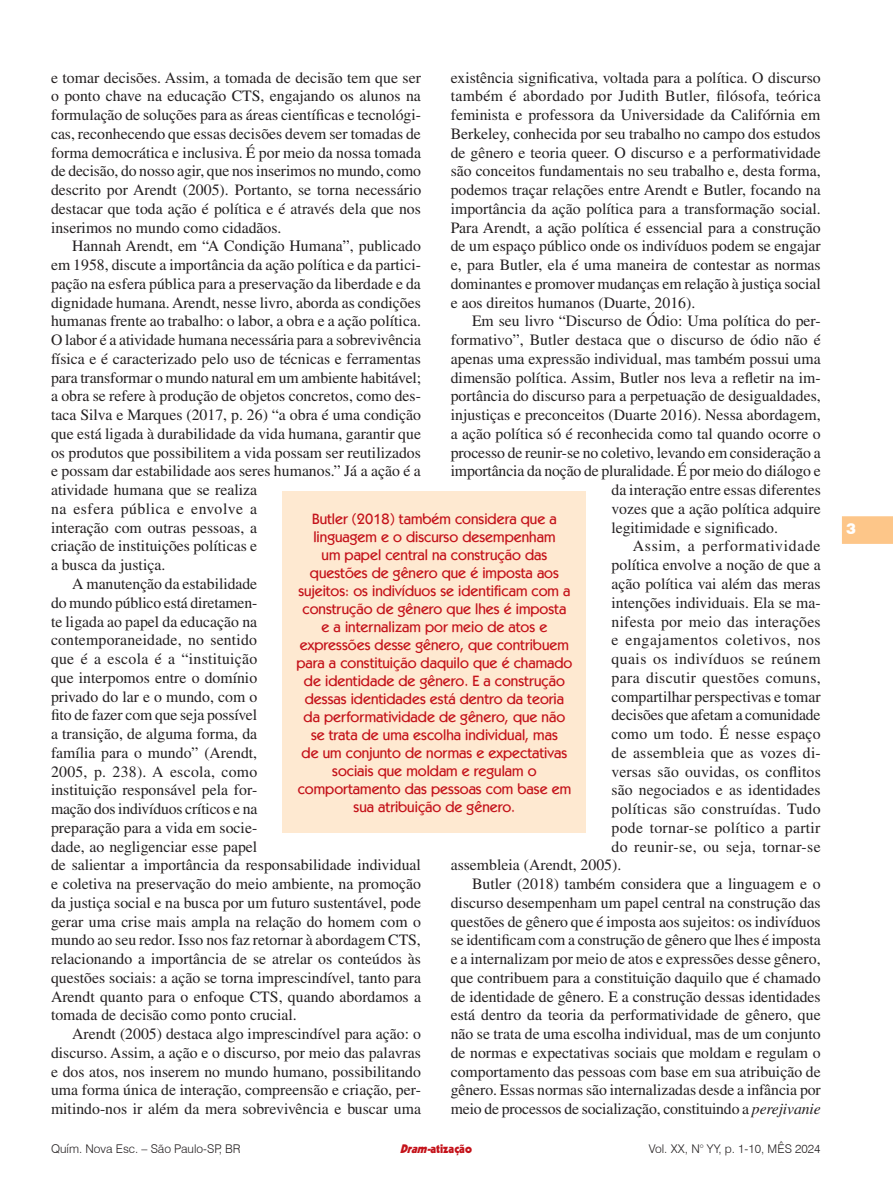
<style>
.page{position:relative;width:893px;height:1191px;background:#fff}
.page>*{position:absolute;margin:0;border:0;box-sizing:border-box;transform-origin:0 0}
.t1{font:15.75px/18.8px "Times LT Std";color:#231f20;text-align:justify}
.t2{font:15.75px "Times LT Std";letter-spacing:.02em;color:#231f20}
.t3{font:15.75px "Times LT Std";letter-spacing:.035em;color:#231f20}
.t4{font:15.75px "Times LT Std";letter-spacing:.025em;color:#231f20}
.t5{font:15.75px "Times LT Std";letter-spacing:.045em;color:#231f20}
.Olho{font:500 15px/18px "Kabel IT Cby BT";color:#c4121a;text-align:center}
.t6{font:900 15px "Swiss 721 BT";color:#fff}
.t7{font:300 12px "Swiss 721 BT";color:#231f20}
.t8{font:900 12px "Kabel LT Std";color:#c4121a}
.s1{font-style:italic}
</style>
<div class="page">
<svg style="left:842px;top:516px;width:51px;height:28px"></svg>
<div style="left:283px;top:491px;width:303px;height:342px;background:#fee9d1"></div>
<p class="t1" style="left:51px;top:68px;width:372px">e tomar decisões. Assim, a tomada de decisão tem que ser o ponto chave na educação CTS, engajando os alunos na formulação de soluções para as áreas científicas e tecnológi&shy;cas, reconhecendo que essas decisões devem ser tomadas de forma democrática e inclusiva. É por meio da nossa tomada de decisão, do nosso agir, que nos inserimos no mundo, como descrito por Arendt (2005). Portanto, se torna necessário destacar que toda ação é política e é através dela que nos inserimos no mundo como cidadãos.</p>
<p class="t1" style="left:51px;top:237px;width:372px;text-align:left;text-indent:21px">Hannah Arendt, em “A Condição Humana”, publicado em 1958, discute a importância da ação política e da partici&shy;pação na esfera pública para a preservação da liberdade e da dignidade humana. Arendt, nesse livro, aborda as condições humanas frente ao trabalho: o labor, a obra e a ação política.<br>O labor é a atividade humana necessária para a sobrevivência física e é caracterizado pelo uso de técnicas e ferramentas para transformar o mundo natural em um ambiente habitável; a obra se refere à produção de objetos concretos, como des&shy;taca Silva e Marques (2017, p. 26) “a obra é uma condição que está ligada à durabilidade da vida humana, garantir que os produtos que possibilitem a vida possam ser reutilizados e possam dar estabilidade aos seres humanos.” Já a ação é a atividade humana que se realiza<br>na esfera pública e envolve a<br>interação com outras pessoas, a<br>criação de instituições políticas e<br>a busca da justiça.</p>
<p class="t1" style="left:51px;top:574px;width:371px;text-align:left;text-indent:21px">A manutenção da estabilidade<br>do mundo público está diretamen-<br>te ligada ao papel da educação na<br>contemporaneidade, no sentido<br>que é a escola é a “instituição<br>que interpomos entre o domínio<br>privado do lar e o mundo, com o<br>fito de fazer com que seja possível<br>a transição, de alguma forma, da<br>família para o mundo” (Arendt,<br>2005, p. 238). A escola, como<br>instituição responsável pela for-<br>mação dos indivíduos críticos e na<br>preparação para a vida em socie-<br>dade, ao negligenciar esse papel<br>de salientar a importância da responsabilidade individual e coletiva na preservação do meio ambiente, na promoção da justiça social e na busca por um futuro sustentável, pode gerar uma crise mais ampla na relação do homem com o mundo ao seu redor. Isso nos faz retornar à abordagem CTS, relacionando a importância de se atrelar os conteúdos às questões sociais: a ação se torna imprescindível, tanto para Arendt quanto para o enfoque CTS, quando abordamos a tomada de decisão como ponto crucial.</p>
<p class="t1" style="left:51px;top:1024px;width:371px;text-indent:21px">Arendt (2005) destaca algo imprescindível para ação: o discurso. Assim, a ação e o discurso, por meio das palavras e dos atos, nos inserem no mundo humano, possibilitando uma forma única de interação, compreensão e criação, per&shy;mitindo-nos ir além da mera sobrevivência e buscar uma</p>
<p class="t1" style="left:451px;top:68px;width:372px">existência significativa, voltada para a política. O discurso também é abordado por Judith Butler, filósofa, teórica feminista e professora da Universidade da Califórnia em Berkeley, conhecida por seu trabalho no campo dos estudos de gênero e teoria queer. O discurso e a performatividade são conceitos fundamentais no seu trabalho e, desta forma, podemos traçar relações entre Arendt e Butler, focando na importância da ação política para a transformação social.<br>Para Arendt, a ação política é essencial para a construção de um espaço público onde os indivíduos podem se engajar e, para Butler, ela é uma maneira de contestar as normas dominantes e promover mudanças em relação à justiça social e aos direitos humanos (Duarte, 2016).</p>
<p class="t1" style="left:472px;top:312px;width:350px">Em seu livro “Discurso de Ódio: Uma política do per-</p>
<p class="t1" style="left:451px;top:330px;width:371px">formativo”, Butler destaca que o discurso de ódio não é</p>
<p class="t1" style="left:451px;top:349px;width:371px">apenas uma expressão individual, mas também possui uma</p>
<p class="t1" style="left:451px;top:368px;width:371px">dimensão política. Assim, Butler nos leva a refletir na im-</p>
<p class="t1" style="left:451px;top:387px;width:371px">portância do discurso para a perpetuação de desigualdades,</p>
<p class="t1" style="left:451px;top:405px;width:371px">injustiças e preconceitos (Duarte 2016). Nessa abordagem,</p>
<p class="t1" style="left:451px;top:424px;width:371px">a ação política só é reconhecida como tal quando ocorre o</p>
<p class="t1" style="left:451px;top:443px;width:371px">processo de reunir-se no coletivo, levando em consideração a</p>
<p class="t1" style="left:451px;top:462px;width:371px">importância da noção de pluralidade. É por meio do diálogo e</p>
<p class="t1" style="left:612px;top:480px;width:211px">da interação entre essas diferentes</p>
<p class="t1" style="left:612px;top:499px;width:211px">vozes que a ação política adquire</p>
<p class="t1" style="left:612px;top:518px;width:168px">legitimidade e significado.</p>
<p class="t5" style="left:633px;top:537px;width:189px">Assim, a performatividade</p>
<p class="t1" style="left:612px;top:555px;width:211px">política envolve a noção de que a</p>
<p class="t1" style="left:612px;top:574px;width:211px">ação política vai além das meras</p>
<p class="t1" style="left:612px;top:593px;width:211px">intenções individuais. Ela se ma-</p>
<p class="t1" style="left:612px;top:612px;width:211px">nifesta por meio das interações</p>
<p class="t3" style="left:612px;top:631px;width:211px">e engajamentos coletivos, nos</p>
<p class="t4" style="left:612px;top:650px;width:211px">quais os indivíduos se reúnem</p>
<p class="t2" style="left:612px;top:668px;width:211px">para discutir questões comuns,</p>
<p class="t1" style="left:612px;top:687px;width:211px">compartilhar perspectivas e tomar</p>
<p class="t1" style="left:612px;top:705px;width:210px">decisões que afetam a comunidade</p>
<p class="t1" style="left:612px;top:724px;width:211px">como um todo. É nesse espaço</p>
<p class="t1" style="left:612px;top:743px;width:211px">de assembleia que as vozes di-</p>
<p class="t1" style="left:612px;top:762px;width:211px">versas são ouvidas, os conflitos</p>
<p class="t1" style="left:612px;top:780px;width:210px">são negociados e as identidades</p>
<p class="t2" style="left:612px;top:800px;width:211px">políticas são construídas. Tudo</p>
<p class="t2" style="left:612px;top:818px;width:210px">pode tornar-se político a partir</p>
<p class="t2" style="left:612px;top:837px;width:211px">do reunir-se, ou seja, tornar-se</p>
<p class="t1" style="left:451px;top:855px;width:172px">assembleia (Arendt, 2005).</p>
<p class="t1" style="left:451px;top:874px;width:372px;text-indent:21px">Butler (2018) também considera que a linguagem e o discurso desempenham um papel central na construção das questões de gênero que é imposta aos sujeitos: os indivíduos se identificam com a construção de gênero que lhes é imposta e a internalizam por meio de atos e expressões desse gênero, que contribuem para a constituição daquilo que é chamado de identidade de gênero. E a construção dessas identidades está dentro da teoria da performatividade de gênero, que não se trata de uma escolha individual, mas de um conjunto de normas e expectativas sociais que moldam e regulam o comportamento das pessoas com base em sua atribuição de gênero. Essas normas são internalizadas desde a infância por meio de processos de socialização, constituindo a <span class="s1">perejivanie</span></p>
<p class="Olho" style="left:296px;top:509px;width:277px">Butler (2018) também considera que a linguagem e o discurso desempenham<br>um papel central na construção das questões de gênero que é imposta aos sujeitos: os indivíduos se identificam com a construção de gênero que lhes é imposta<br>e a internalizam por meio de atos e expressões desse gênero, que contribuem para a constituição daquilo que é chamado de identidade de gênero. E a construção dessas identidades está dentro da teoria da performatividade de gênero, que não se trata de uma escolha individual, mas<br>de um conjunto de normas e expectativas sociais que moldam e regulam o comportamento das pessoas com base em sua atribuição de gênero.</p>
<p class="t7" style="left:51px;top:1141px;width:191px">Quím. Nova Esc. – São Paulo-SP, BR</p>
<p class="t7" style="left:649px;top:1141px;width:173px">Vol. XX, N° YY, p. 1-10, MÊS 2024</p>
<p class="t8" style="left:400px;top:1141px;width:74px"><span class="s1">Dram-</span>atização</p>
<p class="t6" style="left:846px;top:519px;width:11px">3</p>
</div>
